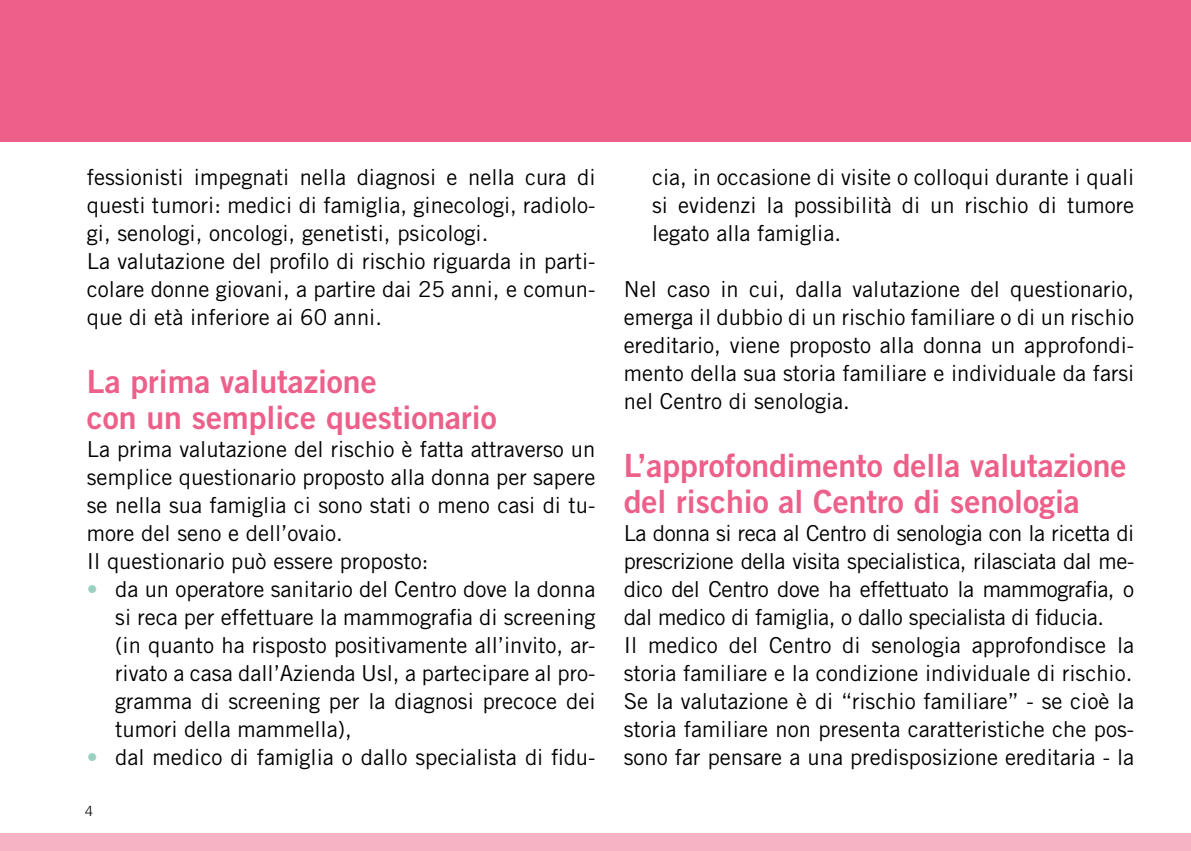
<style>
.page{position:relative;width:1191px;height:851px;background:#fff}
.page>*{position:absolute;margin:0;border:0;box-sizing:border-box;transform-origin:0 0}
.t1{font:32px/36px "Trade Gothic LT Std Bd 2";color:#ec608a}
.t2{font:22px/28px "Trade Gothic LT Std";color:#000}
.t3{font:300 14px "Trade Gothic LT Std";color:#000}
.s1{color:#99d0c2}
</style>
<div class="page">
<div style="left:0;top:833px;width:1191px;height:17px;background:#f5b3c4"></div>
<div style="left:0;top:0;width:1191px;height:142px;background:#ec608a"></div>
<p class="t2" style="left:87px;top:163px;width:510px">fessionisti impegnati nella diagnosi e nella cura di questi tumori: medici di famiglia, ginecologi, radiolo&shy;gi, senologi, oncologi, genetisti, psicologi.<br>La valutazione del profilo di rischio riguarda in parti&shy;colare donne giovani, a partire dai 25 anni, e comun&shy;que di età inferiore ai 60 anni.</p>
<h1 class="t1" style="left:87px;top:363px;width:411px">La prima valutazione<br>con un semplice questionario</h1>
<p class="t2" style="left:87px;top:435px;width:510px">La prima valutazione del rischio è fatta attraverso un semplice questionario proposto alla donna per sapere se nella sua famiglia ci sono stati o meno casi di tu&shy;more del seno e dell’ovaio.<br>Il questionario può essere proposto:</p>
<p class="t2" style="left:115px;top:575px;width:482px;text-align:justify;text-indent:-28px"><span class="s1">•</span> da un operatore sanitario del Centro dove la donna si reca per effettuare la mammografia di screening (in quanto ha risposto positivamente all’invito, ar&shy;rivato a casa dall’Azienda Usl, a partecipare al pro&shy;gramma di screening per la diagnosi precoce dei tumori della mammella),</p>
<p class="t2" style="left:87px;top:743px;width:510px"><span class="s1">•</span> dal medico di famiglia o dallo specialista di fidu-</p>
<p class="t3" style="left:85px;top:802px;width:9px">4</p>
<p class="t2" style="left:652px;top:163px;width:483px;text-align:justify">cia, in occasione di visite o colloqui durante i quali si evidenzi la possibilità di un rischio di tumore legato alla famiglia.</p>
<p class="t2" style="left:624px;top:275px;width:512px;text-align:justify">Nel caso in cui, dalla valutazione del questionario, emerga il dubbio di un rischio familiare o di un rischio ereditario, viene proposto alla donna un approfondi&shy;mento della sua storia familiare e individuale da farsi nel Centro di senologia.</p>
<h1 class="t1" style="left:624px;top:447px;width:504px">L’approfondimento della valutazione del rischio al Centro di senologia</h1>
<p class="t2" style="left:624px;top:519px;width:512px">La donna si reca al Centro di senologia con la ricetta di prescrizione della visita specialistica, rilasciata dal me&shy;dico del Centro dove ha effettuato la mammografia, o dal medico di famiglia, o dallo specialista di fiducia.<br>Il medico del Centro di senologia approfondisce la storia familiare e la condizione individuale di rischio.<br>Se la valutazione è di “rischio familiare” - se cioè la storia familiare non presenta caratteristiche che pos&shy;sono far pensare a una predisposizione ereditaria - la</p>
</div>
